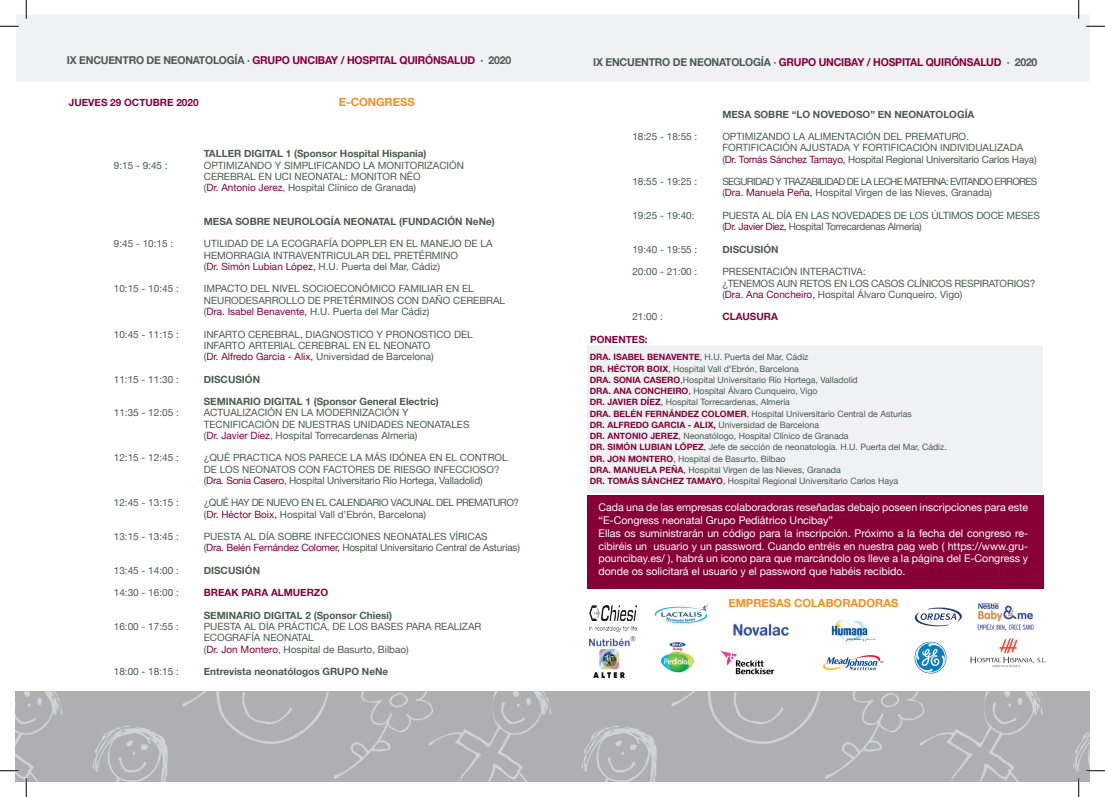
<style>
.page{position:relative;width:1105px;height:797px;background:#fff}
.page>*{position:absolute;margin:0;border:0;box-sizing:border-box;transform-origin:0 0}
.t1{font:700 11.25px "Helvetica Neue";color:#f68e1e}
.t2{font:700 10.88px "Helvetica Neue";letter-spacing:-.02em;color:#860037;scale:.96 1}
.t3{font:10.62px/12.8px "Helvetica Neue";color:#fff}
.t4{font:10px/11.2px "Helvetica Neue";color:#4b5a52}
.t5{font:700 10px "Helvetica Neue";color:#4b5a52}
.t6{font:10px/11.2px "Helvetica Neue";letter-spacing:-.02em;color:#4b5a52}
.t7{font:10px/11.2px "Helvetica Neue";letter-spacing:-.07em;color:#4b5a52}
.t8{font:10px/11.2px "Helvetica Neue";letter-spacing:-.04em;color:#4b5a52}
.t9{font:10px/11.2px "Helvetica Neue";letter-spacing:-.03em;color:#4b5a52}
.t10{font:700 10px "Helvetica Neue";color:#860037}
.t11{font:8.75px/11.2px "Helvetica Neue";color:#4b5a52}
.s1{color:#4b5a52}
.s2{color:#860037}
.s3{font-weight:700;color:#860037}
</style>
<div class="page">
<div style="left:587px;top:495px;width:456px;height:93px;background:#860037"></div>
<img style="left:16px;top:691px;width:1073px;height:90px">
<div style="left:16px;top:16px;width:1073px;height:65px;background:#f0f1f2"></div>
<div style="left:587px;top:345px;width:456px;height:147px;background:#f0f1f2"></div>
<img style="left:977px;top:603px;width:57px;height:28px">
<img style="left:589px;top:636px;width:47px;height:42px">
<img style="left:970px;top:638px;width:77px;height:29px">
<img style="left:914px;top:641px;width:33px;height:33px">
<img style="left:831px;top:619px;width:45px;height:25px">
<img style="left:733px;top:623px;width:56px;height:13px">
<img style="left:822px;top:655px;width:62px;height:16px">
<img style="left:720px;top:651px;width:55px;height:24px">
<img style="left:590px;top:605px;width:47px;height:26px">
<img style="left:660px;top:642px;width:34px;height:31px">
<svg style="left:915px;top:607px;width:47px;height:20px"></svg>
<img style="left:654px;top:604px;width:55px;height:20px">
<svg style="left:0;top:25px;width:19px;height:2px"></svg>
<svg style="left:1086px;top:25px;width:19px;height:2px"></svg>
<svg style="left:0;top:770px;width:19px;height:1px"></svg>
<svg style="left:1086px;top:770px;width:19px;height:1px"></svg>
<svg style="left:25px;top:0;width:2px;height:19px"></svg>
<svg style="left:25px;top:778px;width:2px;height:19px"></svg>
<svg style="left:1078px;top:0;width:1px;height:19px"></svg>
<svg style="left:1078px;top:778px;width:1px;height:19px"></svg>
<p class="t2" style="left:67px;top:54px;width:464px"><span class="s1">IX ENCUENTRO DE NEONATOLOGÍA ·</span> GRUPO UNCIBAY / HOSPITAL QUIRÓNSALUD <span class="s1">· 2020</span></p>
<p class="t2" style="left:593px;top:55px;width:464px"><span class="s1">IX ENCUENTRO DE NEONATOLOGÍA ·</span> GRUPO UNCIBAY / HOSPITAL QUIRÓNSALUD <span class="s1">· 2020</span></p>
<p class="t10" style="left:69px;top:96px;width:131px">JUEVES 29 OCTUBRE 2020</p>
<p class="t1" style="left:339px;top:95px;width:77px">E-CONGRESS</p>
<p class="t5" style="left:204px;top:148px;width:224px">TALLER DIGITAL 1 (Sponsor Hospital Hispania)</p>
<p class="t4" style="left:114px;top:159px;width:55px">9:15 - 9:45 :</p>
<p class="t4" style="left:204px;top:159px;width:262px">OPTIMIZANDO Y SIMPLIFICANDO LA MONITORIZACIÓN<br>CEREBRAL EN UCI NEONATAL: MONITOR NËO<br>(<span class="s2">Dr. Antonio Jerez</span>, Hospital Clínico de Granada)</p>
<p class="t5" style="left:204px;top:215px;width:292px">MESA SOBRE NEUROLOGÍA NEONATAL (FUNDACIÓN NeNe)</p>
<p class="t4" style="left:114px;top:238px;width:61px">9:45 - 10:15 :</p>
<p class="t4" style="left:204px;top:238px;width:290px">UTILIDAD DE LA ECOGRAFÍA DOPPLER EN EL MANEJO DE LA<br>HEMORRAGIA INTRAVENTRICULAR DEL PRETÉRMINO<br>(<span class="s2">Dr. Simón Lubian López,</span> H.U. Puerta del Mar, Cádiz)</p>
<p class="t4" style="left:114px;top:283px;width:67px">10:15 - 10:45 :</p>
<p class="t4" style="left:204px;top:283px;width:303px">IMPACTO DEL NIVEL SOCIOECONÓMICO FAMILIAR EN EL<br>NEURODESARROLLO DE PRETÉRMINOS CON DAÑO CEREBRAL (<span class="s2">Dra. Isabel Benavente,</span> H.U. Puerta del Mar Cádiz)</p>
<p class="t4" style="left:114px;top:328px;width:67px">10:45 - 11:15 :</p>
<p class="t4" style="left:204px;top:328px;width:270px">INFARTO CEREBRAL, DIAGNOSTICO Y PRONOSTICO DEL<br>INFARTO ARTERIAL CEREBRAL EN EL NEONATO<br>(<span class="s2">Dr. Alfredo Garcia - Alix,</span> Universidad de Barcelona)</p>
<p class="t4" style="left:114px;top:373px;width:67px">11:15 - 11:30 :</p>
<p class="t5" style="left:204px;top:373px;width:58px">DISCUSIÓN</p>
<p class="t5" style="left:204px;top:395px;width:236px">SEMINARIO DIGITAL 1 (Sponsor General Electric)</p>
<p class="t4" style="left:114px;top:407px;width:67px">11:35 - 12:05 :</p>
<p class="t4" style="left:204px;top:407px;width:267px">ACTUALIZACIÓN EN LA MODERNIZACIÓN Y<br>TECNIFICACIÓN DE NUESTRAS UNIDADES NEONATALES (<span class="s2">Dr. Javier Díez</span>, Hospital Torrecardenas Almería)</p>
<p class="t4" style="left:114px;top:452px;width:67px">12:15 - 12:45 :</p>
<p class="t4" style="left:204px;top:452px;width:305px">¿QUÉ PRACTICA NOS PARECE LA MÁS IDÓNEA EN EL CONTROL<br>DE LOS NEONATOS CON FACTORES DE RIESGO INFECCIOSO? (<span class="s2">Dra. Sonia Casero,</span> Hospital Universitario Río Hortega, Valladolid)</p>
<p class="t4" style="left:114px;top:497px;width:67px">12:45 - 13:15 :</p>
<p class="t8" style="left:204px;top:497px;width:317px">¿QUÉ HAY DE NUEVO EN EL CALENDARIO VACUNAL DEL PREMATURO? (<span class="s2">Dr. Héctor Boix,</span> Hospital Vall d’Ebrón, Barcelona)</p>
<p class="t4" style="left:114px;top:531px;width:67px">13:15 - 13:45 :</p>
<p class="t6" style="left:204px;top:531px;width:318px">PUESTA AL DÍA SOBRE INFECCIONES NEONATALES VÍRICAS<br>(<span class="s2">Dra. Belén Fernández Colomer,</span> Hospital Universitario Central de Asturias)</p>
<p class="t4" style="left:114px;top:564px;width:67px">13:45 - 14:00 :</p>
<p class="t5" style="left:204px;top:564px;width:58px">DISCUSIÓN</p>
<p class="t4" style="left:114px;top:587px;width:67px">14:30 - 16:00 :</p>
<p class="t10" style="left:204px;top:586px;width:126px">BREAK PARA ALMUERZO</p>
<p class="t5" style="left:204px;top:609px;width:190px">SEMINARIO DIGITAL 2 (Sponsor Chiesi)</p>
<p class="t4" style="left:114px;top:621px;width:67px">16:00 - 17:55 :</p>
<p class="t4" style="left:204px;top:621px;width:279px">PUESTA AL DÍA PRÁCTICA, DE LOS BASES PARA REALIZAR<br>ECOGRAFÍA NEONATAL<br>(<span class="s2">Dr. Jon Montero</span>, Hospital de Basurto, Bilbao)</p>
<p class="t4" style="left:114px;top:666px;width:67px">18:00 - 18:15 :</p>
<p class="t5" style="left:204px;top:665px;width:186px">Entrevista neonatólogos GRUPO NeNe</p>
<p class="t5" style="left:722px;top:108px;width:254px">MESA SOBRE “LO NOVEDOSO” EN NEONATOLOGÍA</p>
<p class="t4" style="left:632px;top:131px;width:67px">18:25 - 18:55 :</p>
<p class="t4" style="left:722px;top:131px;width:316px">OPTIMIZANDO LA ALIMENTACIÓN DEL PREMATURO.<br>FORTIFICACIÓN AJUSTADA Y FORTIFICACIÓN INDIVIDUALIZADA (<span class="s2">Dr. Tomás Sánchez Tamayo,</span> Hospital Regional Universitario Carlos Haya)</p>
<p class="t4" style="left:632px;top:176px;width:67px">18:55 - 19:25 :</p>
<p class="t7" style="left:722px;top:176px;width:316px">SEGURIDAD Y TRAZABILIDAD DE LA LECHE MATERNA: EVITANDO ERRORES (<span class="s2">Dra. Manuela Peña,</span> Hospital Virgen de las Nieves, Granada)</p>
<p class="t4" style="left:632px;top:210px;width:64px">19:25 - 19:40:</p>
<p class="t9" style="left:722px;top:210px;width:319px">PUESTA AL DÍA EN LAS NOVEDADES DE LOS ÚLTIMOS DOCE MESES (<span class="s2">Dr. Javier Diez,</span> Hospital Torrecardenas Almería)</p>
<p class="t4" style="left:632px;top:243px;width:67px">19:40 - 19:55 :</p>
<p class="t5" style="left:722px;top:243px;width:58px">DISCUSIÓN</p>
<p class="t4" style="left:632px;top:266px;width:67px">20:00 - 21:00 :</p>
<p class="t4" style="left:722px;top:266px;width:314px">PRESENTACIÓN INTERACTIVA:<br>¿TENEMOS AUN RETOS EN LOS CASOS CLÍNICOS RESPIRATORIOS? (<span class="s2">Dra. Ana Concheiro,</span> Hospital Álvaro Cunqueiro, Vigo)</p>
<p class="t4" style="left:632px;top:311px;width:32px">21:00 :</p>
<p class="t10" style="left:722px;top:310px;width:57px">CLAUSURA</p>
<p class="t10" style="left:590px;top:333px;width:59px">PONENTES:</p>
<p class="t11" style="left:590px;top:351px;width:359px"><span class="s3">DRA. ISABEL BENAVENTE</span><span class="s2">,</span> H.U. Puerta del Mar, Cádiz<br><span class="s3">DR. HÉCTOR BOIX</span><span class="s2">,</span> Hospital Vall d’Ebrón, Barcelona<br><span class="s3">DRA. SONIA CASERO</span><span class="s2">,</span>Hospital Universitario Río Hortega, Valladolid<br><span class="s3">DRA. ANA CONCHEIRO</span><span class="s2">,</span> Hospital Álvaro Cunqueiro, Vigo<br><span class="s3">DR. JAVIER DÍEZ</span><span class="s2">,</span> Hospital Torrecardenas, Almería<br><span class="s3">DRA. BELÉN FERNÁNDEZ COLOMER</span><span class="s2">,</span> Hospital Universitario Central de Asturias<br><span class="s3">DR. ALFREDO GARCIA - ALIX,</span> Universidad de Barcelona<br><span class="s3">DR. ANTONIO JEREZ</span><span class="s2">,</span> Neonatólogo, Hospital Clínico de Granada<br><span class="s3">DR. SIMÓN LUBIAN LÓPEZ</span><span class="s2">,</span> Jefe de sección de neonatología. H.U. Puerta del Mar, Cádiz.<br><span class="s3">DR. JON MONTERO</span>, Hospital de Basurto, Bilbao<br><span class="s3">DRA. MANUELA PEÑA</span><span class="s2">,</span> Hospital Virgen de las Nieves, Granada<br><span class="s3">DR. TOMÁS SÁNCHEZ TAMAYO</span><span class="s2">,</span> Hospital Regional Universitario Carlos Haya</p>
<p class="t3" style="left:598px;top:501px;width:431px">Cada una de las empresas colaboradoras reseñadas debajo poseen inscripciones para este “E-Congress neonatal Grupo Pediátrico Uncibay”<br>Ellas os suministrarán un código para la inscripción. Próximo a la fecha del congreso re&shy;cibiréis un usuario y un password. Cuando entréis en nuestra pag web ( https://www.gru&shy;pouncibay.es/ ), habrá un icono para que marcándolo os lleve a la página del E-Congress y donde os solicitará el usuario y el password que habéis recibido.</p>
<p class="t1" style="left:728px;top:596px;width:172px">EMPRESAS COLABORADORAS</p>
</div>
